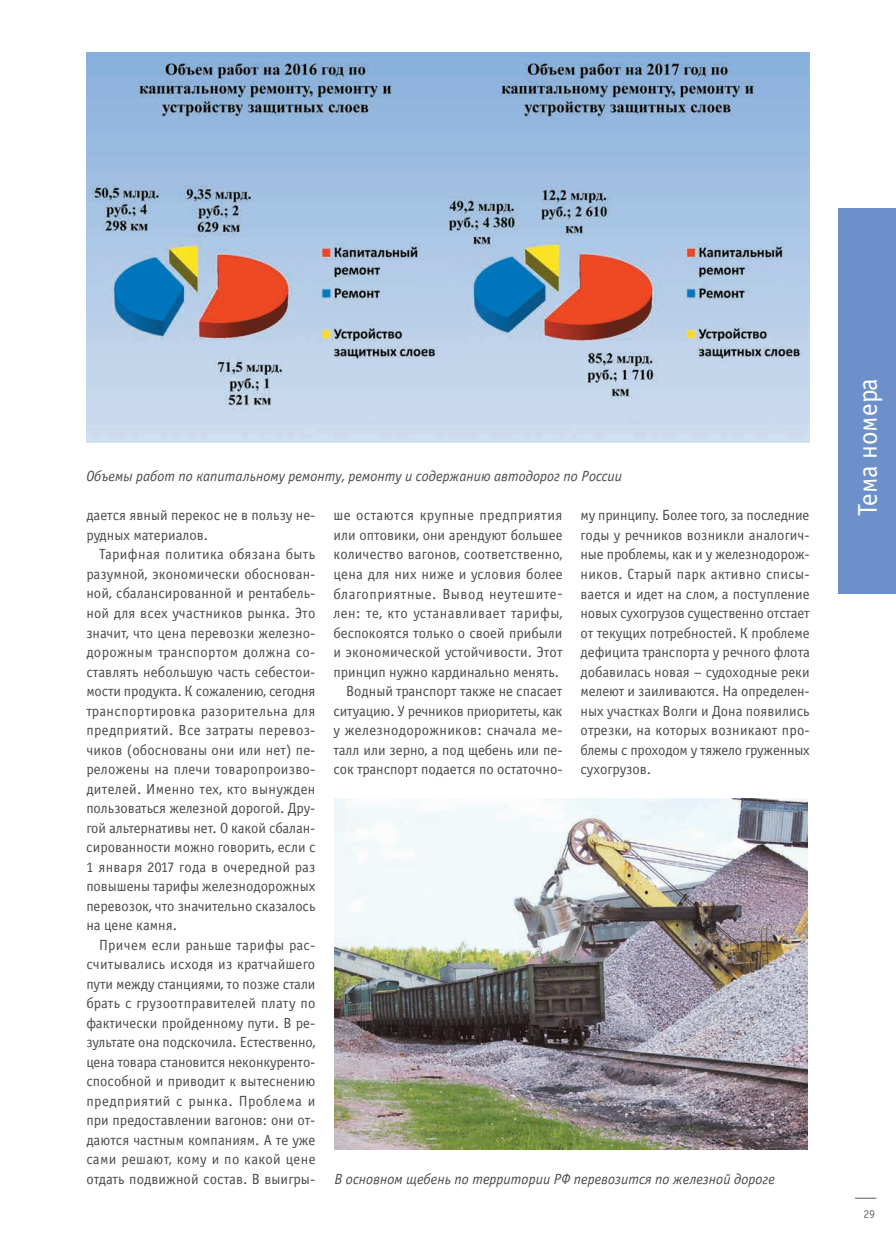
<style>
.page{position:relative;width:896px;height:1236px;background:#fff}
.page>*{position:absolute;margin:0;border:0;box-sizing:border-box;transform-origin:0 0}
.t1{font:27px "Officina Sans Book C";color:#fff}
.t2{font:14.7px/19.5px "Officina Sans Book C";color:#4b4c4d;text-align:right}
.t3{font:italic 14.7px "Officina Sans Book C";color:#4b4c4d}
.t4{font:14.7px "Officina Sans Book C";letter-spacing:.02em;color:#4b4c4d}
.t5{font:14.7px "Officina Sans Book C";letter-spacing:.025em;color:#4b4c4d}
.t6{font:14.7px "Officina Sans Book C";letter-spacing:.03em;color:#4b4c4d}
.t7{font:14.7px "Officina Sans Book C";letter-spacing:.035em;color:#4b4c4d}
.t8{font:12px "Officina Sans Book C";color:#6c6d70}
</style>
<div class="page">
<svg style="left:855px;top:1197px;width:21px;height:1px"></svg>
<div style="left:838px;top:208px;width:57px;height:385px;background:#6d90ca"></div>
<img style="left:334px;top:798px;width:473px;height:351px">
<img style="left:86px;top:52px;width:723px;height:390px">
<p class="t3" style="left:86px;top:468px;width:537px">Объемы работ по капитальному ремонту, ремонту и содержанию автодорог по России</p>
<p class="t2" style="left:86px;top:506px;width:230px">дается явный перекос не в пользу не-</p>
<p class="t2" style="left:86px;top:525px;width:123px">рудных материалов.</p>
<p class="t5" style="left:99px;top:546px;width:218px">Тарифная политика обязана быть</p>
<p class="t2" style="left:86px;top:564px;width:230px">разумной, экономически обоснован-</p>
<p class="t2" style="left:86px;top:584px;width:230px">ной, сбалансированной и рентабель-</p>
<p class="t2" style="left:86px;top:603px;width:230px">ной для всех участников рынка. Это</p>
<p class="t2" style="left:86px;top:623px;width:230px">значит, что цена перевозки железно-</p>
<p class="t5" style="left:86px;top:644px;width:230px">дорожным транспортом должна со-</p>
<p class="t2" style="left:86px;top:662px;width:230px">ставлять небольшую часть себестои-</p>
<p class="t2" style="left:86px;top:681px;width:230px">мости продукта. К сожалению, сегодня</p>
<p class="t6" style="left:86px;top:702px;width:230px">транспортировка разорительна для</p>
<p class="t5" style="left:86px;top:722px;width:230px">предприятий. Все затраты перевоз-</p>
<p class="t2" style="left:86px;top:740px;width:230px">чиков (обоснованы они или нет) пе-</p>
<p class="t2" style="left:86px;top:759px;width:230px">реложены на плечи товаропроизво-</p>
<p class="t4" style="left:86px;top:780px;width:230px">дителей. Именно тех, кто вынужден</p>
<p class="t2" style="left:86px;top:798px;width:230px">пользоваться железной дорогой. Дру-</p>
<p class="t2" style="left:86px;top:818px;width:230px">гой альтернативы нет. О какой сбалан-</p>
<p class="t2" style="left:86px;top:837px;width:230px">сированности можно говорить, если с</p>
<p class="t2" style="left:86px;top:857px;width:231px">1 января 2017 года в очередной раз</p>
<p class="t2" style="left:86px;top:876px;width:230px">повышены тарифы железнодорожных</p>
<p class="t2" style="left:86px;top:896px;width:230px">перевозок, что значительно сказалось</p>
<p class="t2" style="left:86px;top:915px;width:92px">на цене камня.</p>
<p class="t4" style="left:99px;top:936px;width:218px">Причем если раньше тарифы рас-</p>
<p class="t2" style="left:86px;top:954px;width:230px">считывались исходя из кратчайшего</p>
<p class="t2" style="left:86px;top:974px;width:231px">пути между станциями, то позже стали</p>
<p class="t4" style="left:86px;top:995px;width:231px">брать с грузоотправителей плату по</p>
<p class="t2" style="left:86px;top:1013px;width:230px">фактически пройденному пути. В ре-</p>
<p class="t2" style="left:86px;top:1032px;width:230px">зультате она подскочила. Естественно,</p>
<p class="t2" style="left:86px;top:1052px;width:230px">цена товара становится неконкуренто-</p>
<p class="t2" style="left:86px;top:1071px;width:230px">способной и приводит к вытеснению</p>
<p class="t7" style="left:86px;top:1092px;width:230px">предприятий с рынка. Проблема и</p>
<p class="t2" style="left:86px;top:1110px;width:230px">при предоставлении вагонов: они от-</p>
<p class="t2" style="left:86px;top:1130px;width:230px">даются частным компаниям. А те уже</p>
<p class="t4" style="left:86px;top:1151px;width:231px">сами решают, кому и по какой цене</p>
<p class="t2" style="left:86px;top:1169px;width:230px">отдать подвижной состав. В выигры-</p>
<p class="t2" style="left:333px;top:506px;width:231px">ше остаются крупные предприятия или оптовики, они арендуют большее количество вагонов, соответственно, цена для них ниже и условия более благоприятные. Вывод неутешите&shy;лен: те, кто устанавливает тарифы, беспокоятся только о своей прибыли и экономической устойчивости. Этот принцип нужно кардинально менять.<br>Водный транспорт также не спасает ситуацию. У речников приоритеты, как у железнодорожников: сначала ме&shy;талл или зерно, а под щебень или пе&shy;сок транспорт подается по остаточно-</p>
<p class="t2" style="left:580px;top:506px;width:231px;text-align:justify">му принципу. Более того, за последние годы у речников возникли аналогич&shy;ные проблемы, как и у железнодорож&shy;ников. Старый парк активно списы&shy;вается и идет на слом, а поступление новых сухогрузов существенно отстает от текущих потребностей. К проблеме дефицита транспорта у речного флота добавилась новая – судоходные реки мелеют и заиливаются. На определен&shy;ных участках Волги и Дона появились отрезки, на которых возникают про&shy;блемы с проходом у тяжело груженных сухогрузов.</p>
<p class="t3" style="left:334px;top:1170px;width:442px">В основном щебень по территории РФ перевозится по железной дороге</p>
<h1 class="t1" style="left:852px;top:516px;width:140px;rotate:-90deg">Тема номера</h1>
<p class="t8" style="left:863px;top:1207px;width:13px">29</p>
</div>
